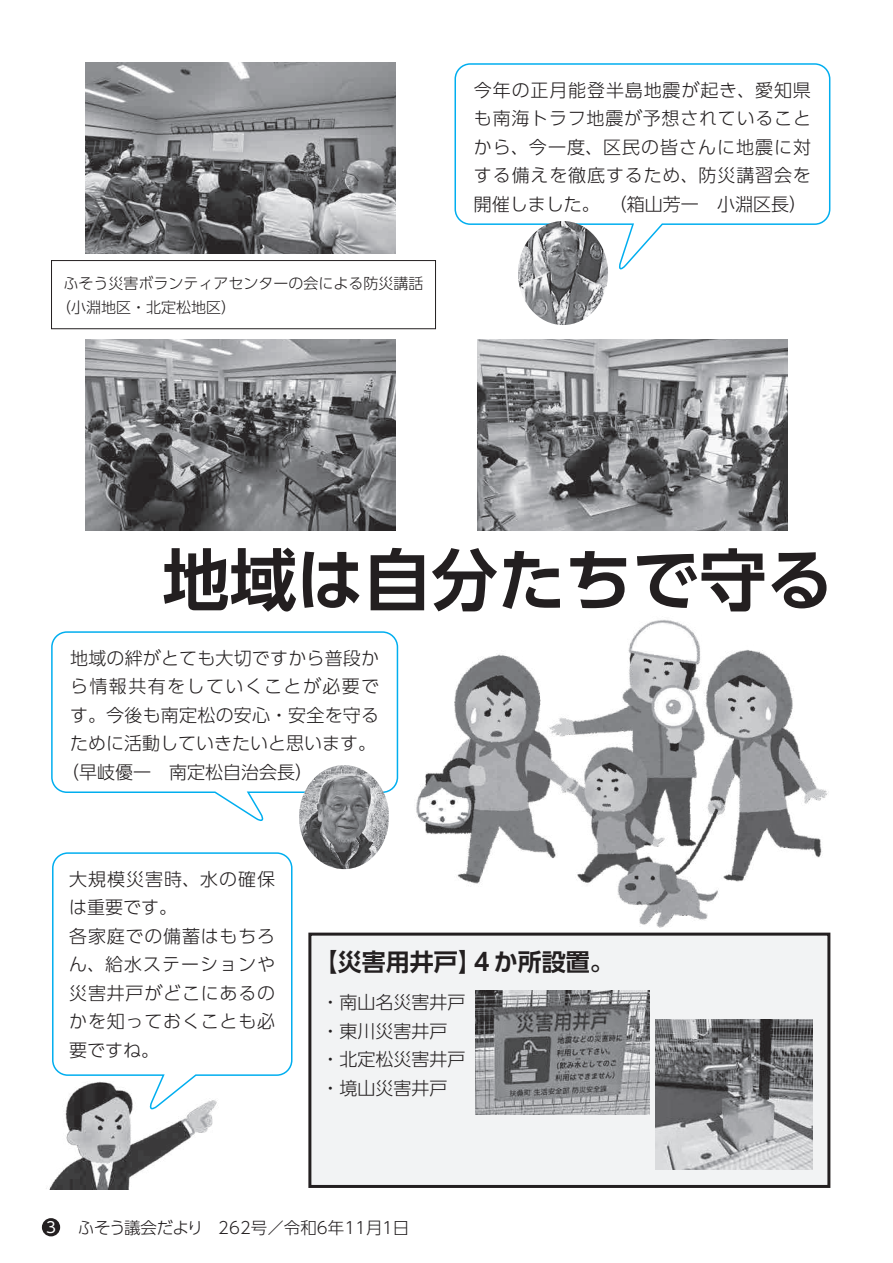
<style>
.page{position:relative;width:893px;height:1263px;background:#fff}
.page>*{position:absolute;margin:0;border:0;box-sizing:border-box;transform-origin:0 0}
.t1{font:700 67.05px "UD Shin Go Pr 6 De";color:#231f20}
.t2{font:700 24px "UD Shin Go Pr 6 De";color:#231f20}
.t3{font:300 18px/28.5px "UD Shin Go Pr 6";letter-spacing:.015em;color:#231f20;text-align:justify}
.t4{font:300 18px/28.5px "UD Shin Go Pr 6";letter-spacing:.045em;color:#231f20}
.t5{font:300 18px "UD Shin Go Pr 6";letter-spacing:.08em;color:#231f20}
.t6{font:300 16.5px "UD Shin Go Pr 6";letter-spacing:-.005em;color:#231f20}
.t7{font:300 15px/24px "UD Shin Go Pr 6";color:#231f20}
.t8{font:15px "UD Shin M Go Pr 6";color:#fff}
</style>
<div class="page">
<div style="left:310px;top:934px;width:519px;height:252px;background:#f2f3f4"></div>
<div style="left:308px;top:933px;width:522px;height:255px;border:3px solid #231f20"></div>
<div style="left:51px;top:260px;width:385px;height:69px;border:1px solid #231f20"></div>
<img style="left:85px;top:339px;width:310px;height:191px">
<img style="left:85px;top:63px;width:310px;height:190px">
<img style="left:409px;top:620px;width:422px;height:323px">
<img style="left:46px;top:1111px;width:167px;height:78px">
<svg style="left:52px;top:852px;width:241px;height:259px"></svg>
<svg style="left:51px;top:631px;width:348px;height:191px"></svg>
<svg style="left:454px;top:63px;width:377px;height:207px"></svg>
<img style="left:477px;top:339px;width:310px;height:191px">
<img style="left:518px;top:221px;width:90px;height:104px">
<img style="left:299px;top:765px;width:90px;height:104px">
<img style="left:475px;top:990px;width:174px;height:124px">
<img style="left:656px;top:1019px;width:156px;height:150px">
<div style="left:42px;top:1218px;width:18px;height:18px;background:#231f20;border-radius:50%"></div>
<p class="t7" style="left:56px;top:270px;width:369px;text-indent:8px">ふそう災害ボランティアセンターの会による防災講話（小淵地区・北定松地区(</p>
<p class="t3" style="left:474px;top:75px;width:339px">今年の正月能登半島地震が起き、愛知県も南海トラフ地震が予想されていることから、今一度、区民の皆さんに地震に対する備えを徹底するため、防災講習会を開催しました。　（箱山芳一　小淵区長(</p>
<h1 class="t1" style="left:162px;top:525px;width:673px">地域は自分たちで守る</h1>
<p class="t3" style="left:70px;top:643px;width:310px">地域の絆がとても大切ですから普段か</p>
<p class="t5" style="left:70px;top:672px;width:311px">ら情報共有をしていくことが必要で</p>
<p class="t3" style="left:70px;top:700px;width:311px">す。今後も南定松の安心・安全を守る</p>
<p class="t3" style="left:70px;top:729px;width:307px">ために活動していきたいと思います。</p>
<p class="t3" style="left:61px;top:757px;width:253px">（早岐優一　南定松自治会長(</p>
<p class="t4" style="left:69px;top:864px;width:208px">大規模災害時、水の確保は重要です。<br>各家庭での備蓄はもちろん、給水ステーションや災害井戸がどこにあるのかを知っておくことも必要ですね。</p>
<h2 class="t2" style="left:314px;top:942px;width:302px">【災害用井戸４】か所設置。</h2>
<p class="t3" style="left:321px;top:987px;width:146px;text-align:left">・南山名災害井戸・東川災害井戸・北定松災害井戸・境山災害井戸</p>
<p class="t8" style="left:46px;top:1215px;width:11px">3</p>
<p class="t6" style="left:78px;top:1214px;width:333px">ふそう議会だより　262号／令和6年11月1日</p>
</div>
